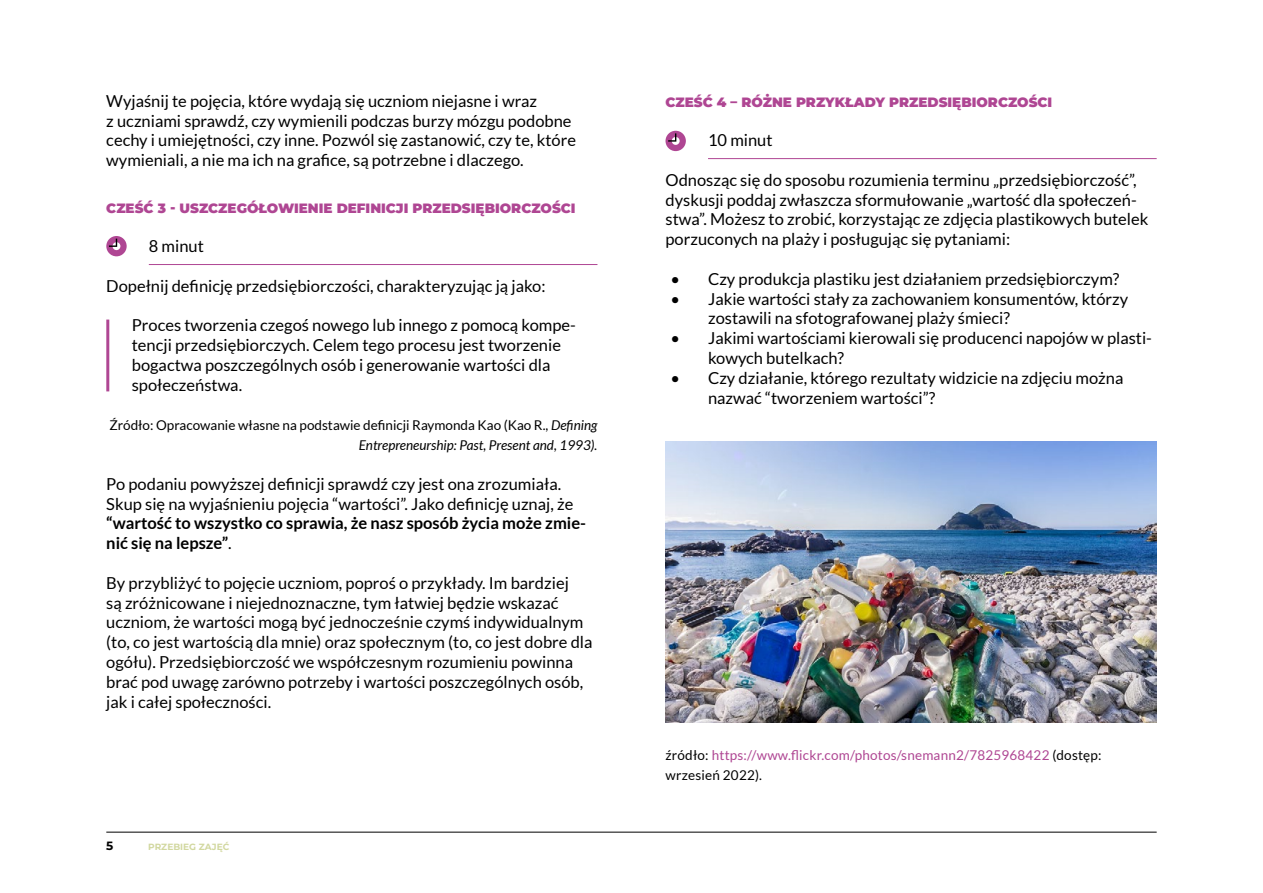
<style>
.page{position:relative;width:1263px;height:893px;background:#fff}
.page>*{position:absolute;margin:0;border:0;box-sizing:border-box;transform-origin:0 0}
.t1{font:16.5px/19.8px "Lato";color:#000}
.t2{font:700 16.5px/19.8px "Lato";color:#000}
.t3{font:13.5px/19.8px "Lato";color:#000;text-align:right}
.t4{font:900 13.5px "Montserrat";color:#af4693}
.t5{font:13.5px/19.8px "Lato";letter-spacing:.015em;color:#af4693}
.t6{font:700 12px "Montserrat";color:#000}
.t7{font:700 9px "Montserrat";color:#d2d8a0}
.s1{font-style:italic}
.s2{font-weight:400}
.s3{color:#000}
</style>
<div class="page">
<hr style="left:106px;top:832px;width:1051px;height:1px;background:#000">
<hr style="left:149px;top:264px;width:448px;height:1px;background:#af4693">
<hr style="left:708px;top:158px;width:449px;height:1px;background:#af4693">
<img style="left:665px;top:441px;width:492px;height:281px">
<svg style="left:106px;top:236px;width:21px;height:20px"></svg>
<svg style="left:665px;top:131px;width:21px;height:20px"></svg>
<hr style="left:106px;top:320px;width:3px;height:71px;background:#af4693">
<p class="t1" style="left:106px;top:91px;width:471px">Wyjaśnij te pojęcia, które wydają się uczniom niejasne i wraz<br>z uczniami sprawdź, czy wymienili podczas burzy mózgu podobne cechy i umiejętności, czy inne. Pozwól się zastanowić, czy te, które wymieniali, a nie ma ich na grafice, są potrzebne i dlaczego.</p>
<p class="t4" style="left:106px;top:199px;width:471px">CZEŚĆ 3 - USZCZEGÓŁOWIENIE DEFINICJI PRZEDSIĘBIORCZOŚCI</p>
<p class="t1" style="left:149px;top:236px;width:57px">8 minut</p>
<p class="t1" style="left:106px;top:276px;width:441px">Dopełnij definicję przedsiębiorczości, charakteryzując ją jako:</p>
<p class="t1" style="left:132px;top:315px;width:446px">Proces tworzenia czegoś nowego lub innego z pomocą kompe&shy;tencji przedsiębiorczych. Celem tego procesu jest tworzenie bogactwa poszczególnych osób i generowanie wartości dla społeczeństwa.</p>
<p class="t3" style="left:109px;top:415px;width:489px">Źródło: Opracowanie własne na podstawie definicji Raymonda Kao (Kao R., <span class="s1">Defining<br>Entrepreneurship: Past, Present and, 1993).</span></p>
<p class="t1" style="left:106px;top:474px;width:468px">Po podaniu powyższej definicji sprawdź czy jest ona zrozumiała.<br>Skup się na wyjaśnieniu pojęcia “wartości”. Jako definicję uznaj, że</p>
<p class="t2" style="left:106px;top:513px;width:481px">“wartość to wszystko co sprawia, że nasz sposób życia może zmie&shy;nić się na lepsze”<span class="s2">.</span></p>
<p class="t1" style="left:106px;top:573px;width:488px">By przybliżyć to pojęcie uczniom, poproś o przykłady. Im bardziej<br>są zróżnicowane i niejednoznaczne, tym łatwiej będzie wskazać uczniom, że wartości mogą być jednocześnie czymś indywidualnym (to, co jest wartością dla mnie) oraz społecznym (to, co jest dobre dla ogółu). Przedsiębiorczość we współczesnym rozumieniu powinna brać pod uwagę zarówno potrzeby i wartości poszczególnych osób, jak i całej społeczności.</p>
<p class="t6" style="left:106px;top:837px;width:9px">5</p>
<p class="t7" style="left:148px;top:841px;width:83px">PRZEBIEG ZAJĘĆ</p>
<p class="t4" style="left:665px;top:93px;width:388px">CZEŚĆ 4 – RÓŻNE PRZYKŁADY PRZEDSIĘBIORCZOŚCI</p>
<p class="t1" style="left:708px;top:130px;width:66px">10 minut</p>
<p class="t1" style="left:665px;top:170px;width:484px">Odnosząc się do sposobu rozumienia terminu „przedsiębiorczość”, dyskusji poddaj zwłaszcza sformułowanie „wartość dla społeczeń&shy;stwa”. Możesz to zrobić, korzystając ze zdjęcia plastikowych butelek porzuconych na plaży i posługując się pytaniami:</p>
<p class="t1" style="left:671px;top:269px;width:450px">• Czy produkcja plastiku jest działaniem przedsiębiorczym?</p>
<p class="t1" style="left:708px;top:289px;width:422px;text-indent:-37px">• Jakie wartości stały za zachowaniem konsumentów, którzy zostawili na sfotografowanej plaży śmieci?</p>
<p class="t1" style="left:708px;top:328px;width:445px;text-indent:-37px">• Jakimi wartościami kierowali się producenci napojów w plasti&shy;kowych butelkach?</p>
<p class="t1" style="left:708px;top:368px;width:417px;text-indent:-37px">• Czy działanie, którego rezultaty widzicie na zdjęciu można nazwać “tworzeniem wartości”?</p>
<p class="t5" style="left:665px;top:745px;width:438px"><span class="s3">źródło:</span> https://www.flickr.com/photos/snemann2/7825968422 <span class="s3">(dostęp: wrzesień 2022).</span></p>
</div>
